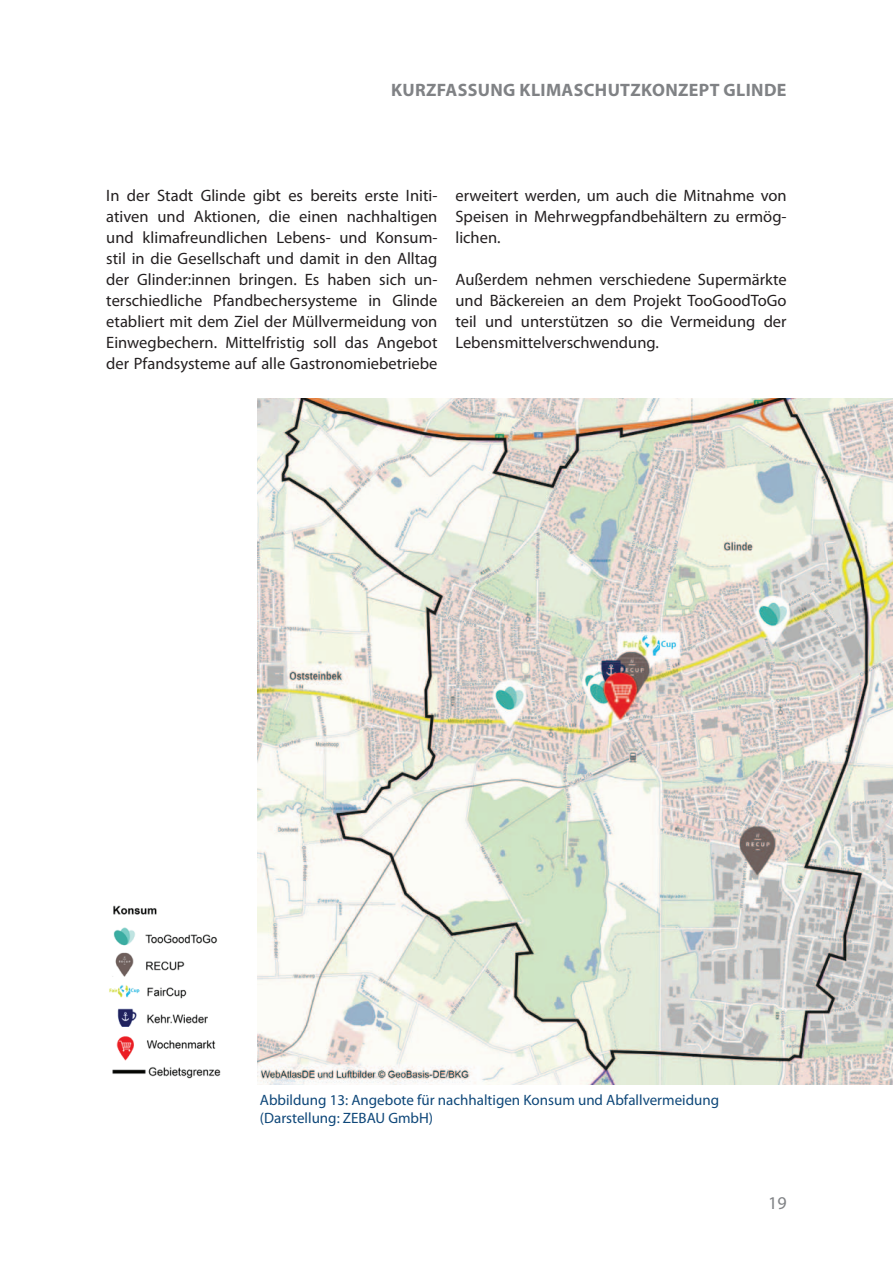
<style>
.page{position:relative;width:893px;height:1263px;background:#fff}
.page>*{position:absolute;margin:0;border:0;box-sizing:border-box;transform-origin:0 0}
.t1{font:700 18px "Myriad Pro";letter-spacing:.02em;color:#808285}
.t2{font:18px "Myriad Pro";color:#808285}
.t3{font:16.5px/21px "Myriad Pro";color:#231f20;text-align:justify}
.t4{font:15px/18px "Myriad Pro";color:#0e4779}
</style>
<div class="page">
<img style="left:258px;top:398px;width:635px;height:686px">
<img style="left:109px;top:905px;width:112px;height:174px">
<p class="t1" style="left:391px;top:78px;width:397px">KURZFASSUNG KLIMASCHUTZKONZEPT GLINDE</p>
<p class="t3" style="left:106px;top:185px;width:333px">In der Stadt Glinde gibt es bereits erste Initi&shy;ativen und Aktionen, die einen nachhaltigen und klimafreundlichen Lebens- und Konsum&shy;stil in die Gesellschaft und damit in den Alltag der Glinder:innen bringen. Es haben sich un&shy;terschiedliche Pfandbechersysteme in Glinde etabliert mit dem Ziel der Müllvermeidung von Einwegbechern. Mittelfristig soll das Angebot der Pfandsysteme auf alle Gastronomiebetriebe</p>
<p class="t3" style="left:455px;top:185px;width:333px">erweitert werden, um auch die Mitnahme von Speisen in Mehrwegpfandbehältern zu ermög&shy;lichen.</p>
<p class="t3" style="left:455px;top:269px;width:333px">Außerdem nehmen verschiedene Supermärkte und Bäckereien an dem Projekt TooGoodToGo teil und unterstützen so die Vermeidung der Lebensmittelverschwendung.</p>
<p class="t4" style="left:260px;top:1091px;width:461px">Abbildung 13: Angebote für nachhaltigen Konsum und Abfallvermeidung (Darstellung: ZEBAU GmbH)</p>
<p class="t2" style="left:768px;top:1192px;width:20px">19</p>
</div>
